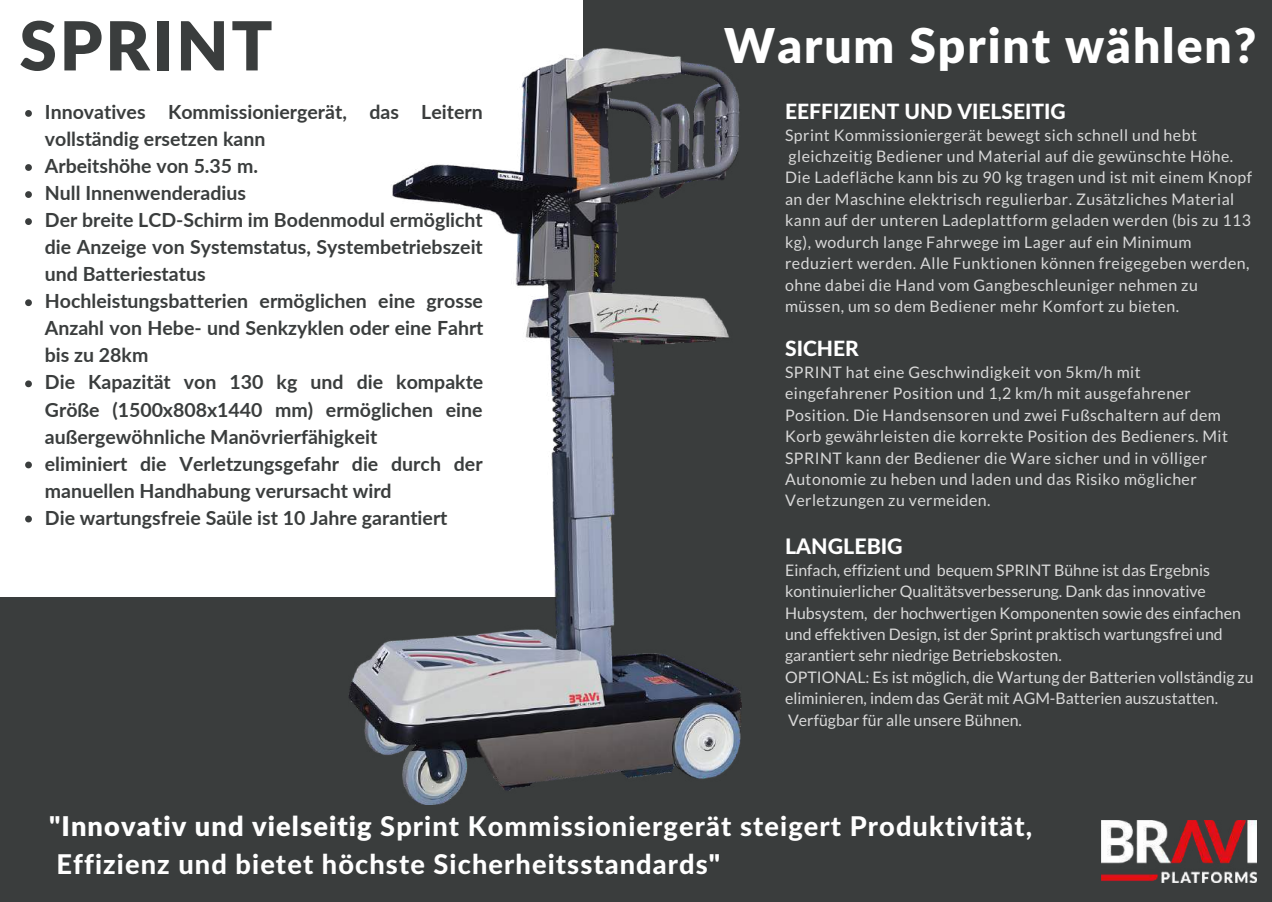
<style>
.page{position:relative;width:1272px;height:902px;background:#fff}
.page>*{position:absolute;margin:0;border:0;box-sizing:border-box;transform-origin:0 0}
.t1{font:900 67.5px "Lato Latin";letter-spacing:.04em;color:#3a3d3d}
.t2{font:900 48px "Lato Latin";letter-spacing:.04em;color:#fff}
.t3{font:800 27.15px/37.7px "Lato Latin";letter-spacing:.04em;color:#fff}
.t4{font:800 21.3px "Lato Latin";color:#fff}
.t5{font:800 21px "Lato Latin";color:#fff}
.t6{font:700 19.5px/27px "Lato";color:#3a3d3d}
.t7{font:15.9px/21.5px "Lato";letter-spacing:.03em;color:#d9d9d9}
.t8{font:15.9px/21.5px "Lato";color:#d9d9d9}
.s1{font-weight:900}
</style>
<div class="page">
<div style="left:0;top:0;width:1271px;height:901px;background:#3a3d3d"></div>
<div style="left:0;top:0;width:583px;height:596px;background:#fff"></div>
<svg style="left:25px;top:110px;width:7px;height:7px"></svg>
<svg style="left:25px;top:164px;width:7px;height:7px"></svg>
<svg style="left:25px;top:191px;width:7px;height:7px"></svg>
<svg style="left:25px;top:218px;width:7px;height:7px"></svg>
<svg style="left:25px;top:299px;width:7px;height:7px"></svg>
<svg style="left:25px;top:380px;width:7px;height:7px"></svg>
<svg style="left:25px;top:461px;width:7px;height:7px"></svg>
<svg style="left:25px;top:515px;width:7px;height:7px"></svg>
<img style="left:348px;top:48px;width:393px;height:756px">
<img style="left:1101px;top:820px;width:155px;height:62px">
<h1 class="t1" style="left:19px;top:16px;width:254px">SPRINT</h1>
<p class="t6" style="left:45px;top:98px;width:440px">Innovatives Kommissioniergerät, das Leitern vollständig ersetzen kann<br>Arbeitshöhe von 5.35 m.<br>Null Innenwenderadius<br>Der breite LCD-Schirm im Bodenmodul ermöglicht die Anzeige von Systemstatus, Systembetriebszeit und Batteriestatus<br>Hochleistungsbatterien ermöglichen eine grosse Anzahl von Hebe- und Senkzyklen oder eine Fahrt bis zu 28km<br>Die Kapazität von 130 kg und die kompakte Größe (1500x808x1440 mm) ermöglichen eine außergewöhnliche Manövrierfähigkeit<br>eliminiert die Verletzungsgefahr die durch der manuellen Handhabung verursacht wird<br>Die wartungsfreie Saüle ist 10 Jahre garantiert</p>
<h2 class="t2" style="left:724px;top:24px;width:533px">Warum Sprint wählen?</h2>
<h3 class="t5" style="left:785px;top:102px;width:282px">EEFFIZIENT UND VIELSEITIG</h3>
<p class="t7" style="left:785px;top:124px;width:468px">Sprint Kommissioniergerät bewegt sich schnell und hebt gleichzeitig Bediener und Material auf die gewünschte Höhe.<br>Die Ladefläche kann bis zu 90 kg tragen und ist mit einem Knopf an der Maschine elektrisch regulierbar. Zusätzliches Material kann auf der unteren Ladeplattform geladen werden (bis zu 113 kg), wodurch lange Fahrwege im Lager auf ein Minimum reduziert werden. Alle Funktionen können freigegeben werden, ohne dabei die Hand vom Gangbeschleuniger nehmen zu müssen, um so dem Bediener mehr Komfort zu bieten.</p>
<h3 class="t5" style="left:785px;top:339px;width:75px">SICHER</h3>
<p class="t7" style="left:785px;top:361px;width:444px">SPRINT hat eine Geschwindigkeit von 5km/h mit eingefahrener Position und 1,2 km/h mit ausgefahrener Position. Die Handsensoren und zwei Fußschaltern auf dem Korb gewährleisten die korrekte Position des Bedieners. Mit SPRINT kann der Bediener die Ware sicher und in völliger Autonomie zu heben und laden und das Risiko möglicher Verletzungen zu vermeiden.</p>
<h3 class="t4" style="left:785px;top:536px;width:119px">LANGLEBIG</h3>
<p class="t8" style="left:785px;top:558px;width:470px">Einfach, effizient und bequem SPRINT Bühne ist das Ergebnis kontinuierlicher Qualitätsverbesserung. Dank das innovative Hubsystem, der hochwertigen Komponenten sowie des einfachen und effektiven Design, ist der Sprint praktisch wartungsfrei und garantiert sehr niedrige Betriebskosten.<br>OPTIONAL: Es ist möglich, die Wartung der Batterien vollständig zu eliminieren, indem das Gerät mit AGM-Batterien auszustatten.<br>Verfügbar für alle unsere Bühnen.</p>
<h3 class="t3" style="left:49px;top:808px;width:984px"><span class="s1">"Innovativ und vielseitig</span> Sprint Kommissioniergerät steigert Produktivität,<br>Effizienz und bietet höchste Sicherheitsstandards<span class="s1">"</span></h3>
</div>
